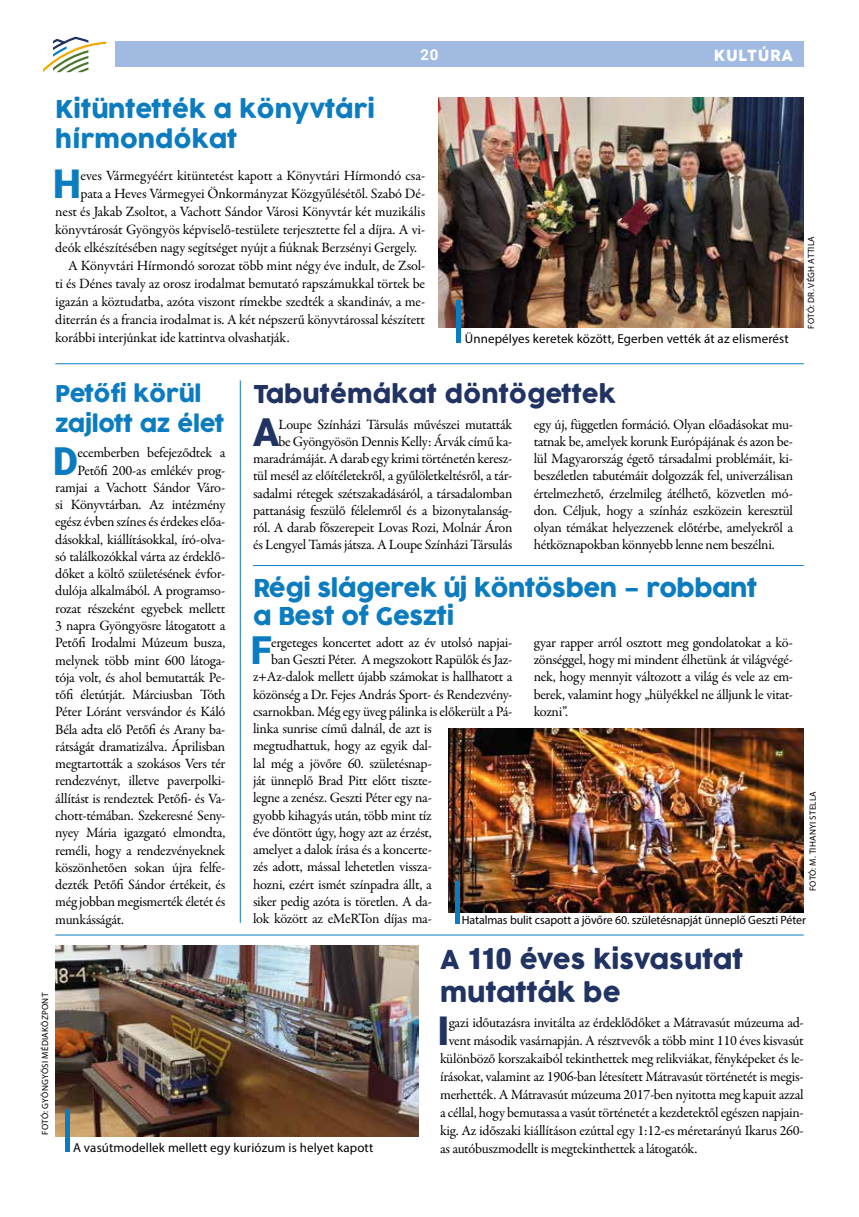
<style>
.page{position:relative;width:859px;height:1217px;background:#fff}
.page>*{position:absolute;margin:0;border:0;box-sizing:border-box;transform-origin:0 0}
.t1{font:900 39.6px "Roboto";color:#213363}
.t2{font:900 39.6px "Roboto";color:#0c7cc1}
.t3{font:900 38.55px "Roboto";color:#0c7cc1}
.t4{font:900 38.55px "Roboto";color:#213363}
.t5{font:25.5px/33px "Cocogoose";color:#213363}
.t6{font:24px/28.5px "Cocogoose";letter-spacing:-.02em;color:#0c7cc1}
.t7{font:24px/30px "Cocogoose";color:#0c7cc1}
.t8{font:24px "Cocogoose";color:#213363}
.t9{font:22.5px/30px "Cocogoose";letter-spacing:-.01em;color:#0c7cc1}
.t10{font:15px "Cocogoose";letter-spacing:.05em;color:#fff}
.t11{font:700 15px "Roboto";color:#fff}
.t12{font:14.25px/17.2px "Garamond Premr Pro";letter-spacing:-.02em;color:#000;text-align:justify}
.t13{font:12.9px "Myriad Pro";letter-spacing:.01em;color:#000}
.t14{font:12px "Myriad Pro";letter-spacing:-.01em;color:#000}
.t15{font:9px "Myriad Pro";letter-spacing:.03em;color:#000}
.s1{font-family:"Nimbus Sans Nov Cd Bla";font-size:31.5px}
</style>
<div class="page">
<div style="left:115px;top:41px;width:689px;height:26px;background:#a0bae2"></div>
<svg style="left:43px;top:37px;width:63px;height:35px"></svg>
<hr style="left:55px;top:934px;width:749px;height:1px;background:#0c7cc1">
<hr style="left:55px;top:363px;width:749px;height:1px;background:#0c7cc1">
<hr style="left:253px;top:565px;width:551px;height:1px;background:#0c7cc1">
<hr style="left:240px;top:380px;width:1px;height:542px;background:#0c7cc1">
<img style="left:449px;top:728px;width:355px;height:183px">
<img style="left:55px;top:945px;width:364px;height:191px">
<div style="left:65px;top:1109px;width:5px;height:42px;background:#0c7cc1"></div>
<img style="left:439px;top:98px;width:365px;height:230px">
<div style="left:456px;top:300px;width:5px;height:42px;background:#0c7cc1"></div>
<div style="left:455px;top:881px;width:5px;height:43px;background:#0c7cc1"></div>
<p class="t11" style="left:420px;top:44px;width:19px">20</p>
<p class="t10" style="left:714px;top:45px;width:81px">KULTÚRA</p>
<h3 class="t7" style="left:55px;top:95px;width:321px">Kitüntették a könyvtári hírmondókat</h3>
<h1 class="t2" style="left:53px;top:156px;width:29px">H</h1>
<p class="t12" style="left:81px;top:167px;width:346px">eves Vármegyéért kitüntetést kapott a Könyvtári Hírmondó csa-</p>
<p class="t12" style="left:81px;top:185px;width:346px">pata a Heves Vármegyei Önkormányzat Közgyűlésétől. Szabó Dé-</p>
<p class="t12" style="left:55px;top:203px;width:371px">nest és Jakab Zsoltot, a Vachott Sándor Városi Könyvtár két muzikális</p>
<p class="t12" style="left:55px;top:221px;width:371px">könyvtárosát Gyöngyös képviselő-testülete terjesztette fel a díjra. A vi-</p>
<p class="t12" style="left:55px;top:239px;width:363px">deók elkészítésében nagy segítséget nyújt a fiúknak Berzsényi Gergely.</p>
<p class="t12" style="left:68px;top:257px;width:359px">A Könyvtári Hírmondó sorozat több mint négy éve indult, de Zsol-</p>
<p class="t12" style="left:55px;top:275px;width:371px">ti és Dénes tavaly az orosz irodalmat bemutató rapszámukkal törtek be</p>
<p class="t12" style="left:55px;top:293px;width:371px">igazán a köztudatba, azóta viszont rímekbe szedték a skandináv, a me-</p>
<p class="t12" style="left:55px;top:311px;width:371px">diterrán és a francia irodalmat is. A két népszerű könyvtárossal készített</p>
<p class="t12" style="left:55px;top:329px;width:236px">korábbi interjúnkat ide kattintva olvashatják.</p>
<p class="t13" style="left:465px;top:330px;width:325px">Ünnepélyes keretek között, Egerben vették át az elismerést</p>
<p class="t15" style="left:806px;top:328px;width:94px;rotate:-90deg">FOTÓ: DR. VÉGH ATTILA</p>
<h3 class="t9" style="left:55px;top:379px;width:171px">Petőfi körül zajlott az élet</h3>
<h2 class="t3" style="left:53px;top:434px;width:26px">D</h2>
<p class="t12" style="left:77px;top:444px;width:150px">ecemberben befejeződtek a</p>
<p class="t12" style="left:77px;top:461px;width:150px">Petőfi 200-as emlékév prog-</p>
<p class="t12" style="left:55px;top:479px;width:172px">ramjai a Vachott Sándor Váro-</p>
<p class="t12" style="left:55px;top:496px;width:172px">si Könyvtárban. Az intézmény</p>
<p class="t12" style="left:55px;top:513px;width:172px">egész évben színes és érdekes előa-</p>
<p class="t12" style="left:55px;top:530px;width:172px">dásokkal, kiállításokkal, író-olva-</p>
<p class="t12" style="left:55px;top:548px;width:172px">só találkozókkal várta az érdeklő-</p>
<p class="t12" style="left:55px;top:565px;width:172px">dőket a költő születésének évfor-</p>
<p class="t12" style="left:55px;top:582px;width:172px">dulója alkalmából. A programso-</p>
<p class="t12" style="left:55px;top:600px;width:172px">rozat részeként egyebek mellett</p>
<p class="t12" style="left:55px;top:617px;width:172px">3 napra Gyöngyösre látogatott a</p>
<p class="t12" style="left:55px;top:634px;width:172px">Petőfi Irodalmi Múzeum busza,</p>
<p class="t12" style="left:55px;top:651px;width:172px">melynek több mint 600 látoga-</p>
<p class="t12" style="left:55px;top:669px;width:172px">tója volt, és ahol bemutatták Pe-</p>
<p class="t12" style="left:55px;top:686px;width:172px">tőfi életútját. Márciusban Tóth</p>
<p class="t12" style="left:55px;top:703px;width:172px">Péter Lóránt versvándor és Káló</p>
<p class="t12" style="left:55px;top:720px;width:172px">Béla adta elő Petőfi és Arany ba-</p>
<p class="t12" style="left:55px;top:738px;width:172px">rátságát dramatizálva. Áprilisban</p>
<p class="t12" style="left:55px;top:755px;width:172px">megtartották a szokásos Vers tér</p>
<p class="t12" style="left:55px;top:772px;width:172px">rendezvényt, illetve paverpolki-</p>
<p class="t12" style="left:55px;top:789px;width:172px">állítást is rendeztek Petőfi- és Va-</p>
<p class="t12" style="left:55px;top:807px;width:172px">chott-témában. Szekeresné Sen -</p>
<p class="t12" style="left:55px;top:824px;width:172px">nyey Mária igazgató elmondta,</p>
<p class="t12" style="left:55px;top:841px;width:172px">reméli, hogy a rendezvényeknek</p>
<p class="t12" style="left:55px;top:858px;width:172px">köszönhetően sokan újra felfe-</p>
<p class="t12" style="left:55px;top:876px;width:172px">dezték Petőfi Sándor értékeit, és</p>
<p class="t12" style="left:55px;top:893px;width:172px">még jobban megismerték életét és</p>
<p class="t12" style="left:55px;top:910px;width:70px">munkásságát.</p>
<p class="t15" style="left:40px;top:1134px;width:143px;rotate:-90deg">FOTÓ: GYÖNGYÖSI MÉDIAKÖZPONT</p>
<h3 class="t8" style="left:253px;top:377px;width:364px">Tabutémákat döntögettek</h3>
<h2 class="t4" style="left:253px;top:405px;width:28px">A</h2>
<p class="t12" style="left:253px;top:415px;width:261px;text-align:right">Loupe Színházi Társulás művészei mutatták<br>be Gyöngyösön Dennis Kelly: Árvák című ka&shy;maradrámáját. A darab egy krimi történetén keresz&shy;tül mesél az előítéletekről, a gyűlöletkeltésről, a tár&shy;sadalmi rétegek szétszakadásáról, a társadalomban pattanásig feszülő félelemről és a bizonytalanság&shy;ról. A darab főszerepeit Lovas Rozi, Molnár Áron és Lengyel Tamás játsza. A Loupe Színházi Társulás</p>
<p class="t12" style="left:534px;top:415px;width:261px">egy új, független formáció. Olyan előadásokat mu&shy;tatnak be, amelyek korunk Európájának és azon be&shy;lül Magyarország égető társadalmi problémáit, ki&shy;beszéletlen tabutémáit dolgozzák fel, univerzálisan értelmezhető, érzelmileg átélhető, közvetlen mó&shy;don. Céljuk, hogy a színház eszközein keresztül olyan témákat helyezzenek előtérbe, amelyekről a hétköznapokban könnyebb lenne nem beszélni.</p>
<h3 class="t6" style="left:253px;top:574px;width:506px">Régi slágerek új köntösben – robbant a Best of Geszti</h3>
<h2 class="t3" style="left:251px;top:623px;width:23px">F</h2>
<p class="t12" style="left:271px;top:634px;width:243px">ergeteges koncertet adott az év utolsó napjai-</p>
<p class="t12" style="left:534px;top:634px;width:261px">gyar rapper arról osztott meg gondolatokat a kö&shy;zönséggel, hogy mi mindent élhetünk át világvégé&shy;nek, hogy mennyit változott a világ és vele az em&shy;berek, valamint hogy „hülyékkel ne álljunk le vitat&shy;kozni”.</p>
<p class="t12" style="left:271px;top:651px;width:243px">ban Geszti Péter. A megszokott Rapülők és Jaz-</p>
<p class="t12" style="left:253px;top:668px;width:261px">z+Az-dalok mellett újabb számokat is hallhatott a</p>
<p class="t12" style="left:253px;top:685px;width:261px">közönség a Dr. Fejes András Sport- és Rendezvény-</p>
<p class="t12" style="left:253px;top:703px;width:261px">csarnokban. Még egy üveg pálinka is előkerült a Pá-</p>
<p class="t12" style="left:253px;top:720px;width:180px">linka sunrise című dalnál, de azt is</p>
<p class="t12" style="left:253px;top:737px;width:180px">megtudhattuk, hogy az egyik dal-</p>
<p class="t12" style="left:253px;top:754px;width:180px">lal még a jövőre 60. születésnap-</p>
<p class="t12" style="left:253px;top:772px;width:180px">ját ünneplő Brad Pitt előtt tiszte-</p>
<p class="t12" style="left:253px;top:789px;width:180px">legne a zenész. Geszti Péter egy na-</p>
<p class="t12" style="left:253px;top:806px;width:180px">gyobb kihagyás után, több mint tíz</p>
<p class="t12" style="left:253px;top:823px;width:180px">éve döntött úgy, hogy azt az érzést,</p>
<p class="t12" style="left:253px;top:841px;width:180px">amelyet a dalok írása és a koncerte-</p>
<p class="t12" style="left:253px;top:858px;width:180px">zés adott, mással lehetetlen vissza-</p>
<p class="t12" style="left:253px;top:875px;width:180px">hozni, ezért ismét színpadra állt, a</p>
<p class="t12" style="left:253px;top:892px;width:180px">siker pedig azóta is töretlen. A da-</p>
<p class="t12" style="left:253px;top:910px;width:180px">lok között az eMeRTon díjas ma-</p>
<p class="t15" style="left:807px;top:891px;width:102px;rotate:-90deg">FOTÓ: M. TIHANYI STELLA</p>
<p class="t14" style="left:462px;top:911px;width:346px">Hatalmas bulit csapott a jövőre 60. születésnapját ünneplő Geszti Péter</p>
<h3 class="t5" style="left:440px;top:943px;width:305px">A <span class="s1">110</span> éves kisvasutat mutatták be</h3>
<h1 class="t1" style="left:437px;top:1002px;width:13px">I</h1>
<p class="t12" style="left:440px;top:1013px;width:365px;line-height:18px;text-align:center">gazi időutazásra invitálta az érdeklődőket a Mátravasút múzeuma ad&shy;vent második vasárnapján. A résztvevők a több mint 110 éves kisvasút különböző korszakaiból tekinthettek meg relikviákat, fényképeket és le&shy;írásokat, valamint az 1906-ban létesített Mátravasút történetét is megis&shy;merhették. A Mátravasút múzeuma 2017-ben nyitotta meg kapuit azzal a céllal, hogy bemutassa a vasút történetét a kezdetektől egészen napjain&shy;kig. Az időszaki kiállításon ezúttal egy 1:12-es méretarányú Ikarus 260-</p>
<p class="t13" style="left:73px;top:1139px;width:302px">A vasútmodellek mellett egy kuriózum is helyet kapott</p>
<p class="t12" style="left:440px;top:1139px;width:259px">as autóbuszmodellt is megtekinthettek a látogatók.</p>
</div>
